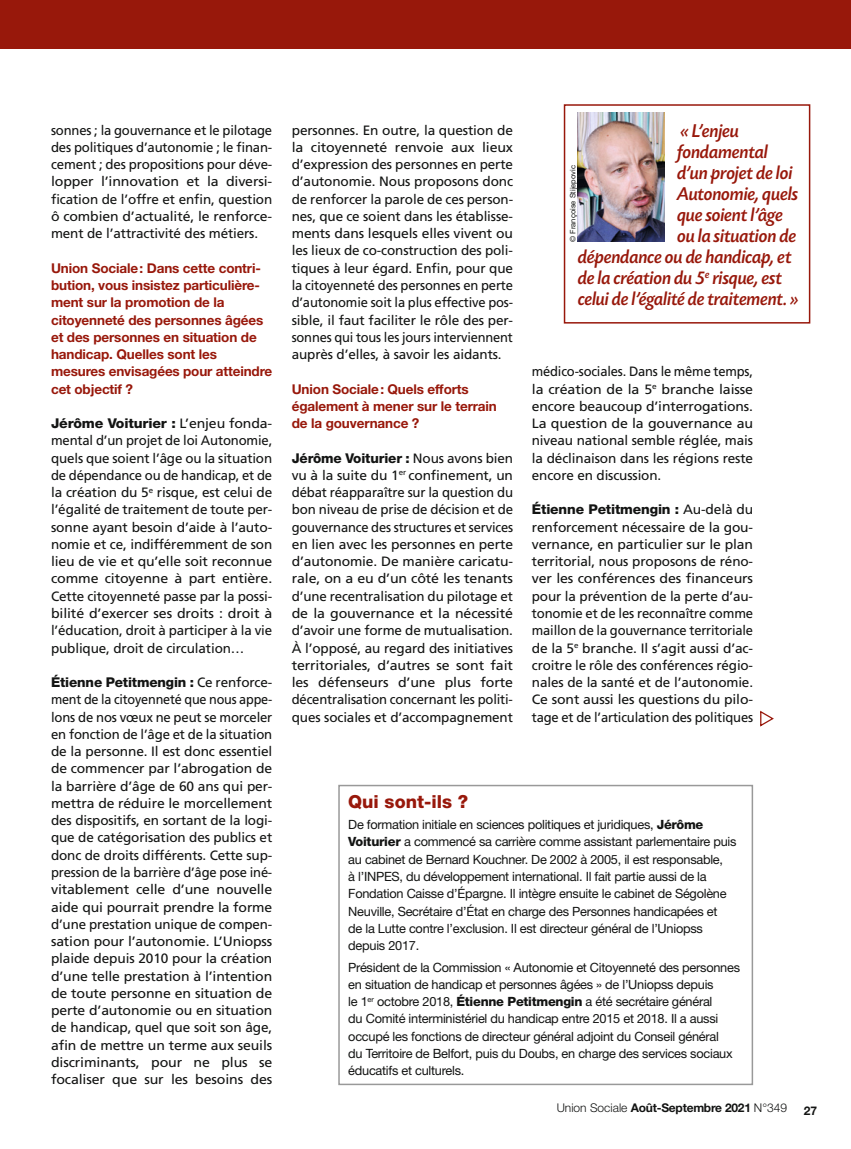
<style>
.page{position:relative;width:851px;height:1149px;background:#fff}
.page>*{position:absolute;margin:0;border:0;box-sizing:border-box;transform-origin:0 0}
.t1{font:19.5px "Today SB Med Ita";letter-spacing:-.03em;color:#98180b}
.t2{font:800 18px "Helvetica Neue LT Std";color:#98180b}
.t3{font:13.5px/17.2px "Frutiger";letter-spacing:-.01em;color:#131413;text-align:justify}
.t4{font:13.5px/17.2px "Frutiger";letter-spacing:-.01em;color:#131413;text-align:justify;scale:.94 1}
.t5{font:700 13.5px/17.2px "Helvetica Neue LT Std";letter-spacing:-.01em;color:#98180b}
.t6{font:13.5px/17.2px "Frutiger";letter-spacing:-.01em;color:#131413;text-align:justify;scale:.96 1}
.t7{font:800 13.5px "Helvetica Neue LT Std";letter-spacing:-.01em;color:#131413}
.t8{font:800 13.5px "Helvetica Neue LT Std";letter-spacing:-.01em;color:#131413;scale:1.04 1}
.t9{font:12.75px/17.2px "Helvetica Neue LT Std";letter-spacing:-.02em;color:#131413}
.t10{font:700 12px "Helvetica Neue LT Std";letter-spacing:-.02em;color:#131413}
.t11{font:7.5px "Helvetica Neue LT Std";color:#131413}
.s1{font-family:"Frutiger";font-weight:400}
.s2{font-weight:800}
.s3{font-weight:300}
</style>
<div class="page">
<div style="left:0;top:0;width:850px;height:49px;background:#98180b"></div>
<svg style="left:760px;top:710px;width:14px;height:17px"></svg>
<div style="left:338px;top:784px;width:415px;height:300px;border:2px solid #999"></div>
<div style="left:563px;top:104px;width:247px;height:219px;border:2px solid #98180b"></div>
<img style="left:577px;top:112px;width:87px;height:130px">
<p class="t3" style="left:51px;top:121px;width:223px">sonnes ; la gouvernance et le pilotage des politiques d’autonomie ; le finan&shy;cement ; des propositions pour déve&shy;lopper l’innovation et la diversi&shy;fication de l’offre et enfin, question ô combien d’actualité, le renforce&shy;ment de l’attractivité des métiers.</p>
<p class="t5" style="left:51px;top:259px;width:223px">Union Sociale: Dans cette contri&shy;bution, vous insistez particulière&shy;ment sur la promotion de la citoyenneté des personnes âgées et des personnes en situation de handicap. Quelles sont les mesures envisagées pour atteindre cet objectif ?</p>
<p class="t8" style="left:51px;top:415px;width:214px">Jérôme Voiturier : <span class="s1">L’enjeu fonda-</span></p>
<p class="t3" style="left:51px;top:432px;width:223px">mental d’un projet de loi Autonomie, quels que soient l’âge ou la situation de dépendance ou de handicap, et de la création du 5<sup>e</sup> risque, est celui de l’égalité de traitement de toute per&shy;sonne ayant besoin d’aide à l’auto&shy;nomie et ce, indifféremment de son lieu de vie et qu’elle soit reconnue comme citoyenne à part entière.<br>Cette citoyenneté passe par la possi&shy;bilité d’exercer ses droits : droit à l’éducation, droit à participer à la vie publique, droit de circulation…</p>
<p class="t7" style="left:51px;top:674px;width:223px">Étienne Petitmengin : <span class="s1">Ce renforce-</span></p>
<p class="t4" style="left:51px;top:690px;width:237px">ment de la citoyenneté que nous appe&shy;lons de nos vœux ne peut se morceler en fonction de l’âge et de la situation de la personne. Il est donc essentiel de commencer par l’abrogation de la barrière d’âge de 60 ans qui per&shy;mettra de réduire le morcellement des dispositifs, en sortant de la logi&shy;que de catégorisation des publics et donc de droits différents. Cette sup&shy;pression de la barrière d’âge pose iné&shy;vitablement celle d’une nouvelle aide qui pourrait prendre la forme d’une prestation unique de compen&shy;sation pour l’autonomie. L’Uniopss plaide depuis 2010 pour la création d’une telle prestation à l’intention de toute personne en situation de perte d’autonomie ou en situation de handicap, quel que soit son âge, afin de mettre un terme aux seuils discriminants, pour ne plus se focaliser que sur les besoins des</p>
<p class="t3" style="left:292px;top:121px;width:223px">personnes. En outre, la question de la citoyenneté renvoie aux lieux d’expression des personnes en perte d’autonomie. Nous proposons donc de renforcer la parole de ces person&shy;nes, que ce soient dans les établisse&shy;ments dans lesquels elles vivent ou les lieux de co-construction des poli&shy;tiques à leur égard. Enfin, pour que la citoyenneté des personnes en perte d’autonomie soit la plus effective pos&shy;sible, il faut faciliter le rôle des per&shy;sonnes qui tous les jours interviennent auprès d’elles, à savoir les aidants.</p>
<p class="t5" style="left:292px;top:380px;width:207px">Union Sociale: Quels efforts également à mener sur le terrain de la gouvernance ?</p>
<p class="t7" style="left:292px;top:449px;width:223px">Jérôme Voiturier : <span class="s1">Nous avons bien</span></p>
<p class="t3" style="left:292px;top:466px;width:223px">vu à la suite du 1<sup>er</sup> confinement, un débat réapparaître sur la question du bon niveau de prise de décision et de gouvernance des structures et services en lien avec les personnes en perte d’autonomie. De manière caricatu&shy;rale, on a eu d’un côté les tenants d’une recentralisation du pilotage et de la gouvernance et la nécessité d’avoir une forme de mutualisation.<br>À l’opposé, au regard des initiatives territoriales, d’autres se sont fait les défenseurs d’une plus forte décentralisation concernant les politi&shy;ques sociales et d’accompagnement</p>
<h1 class="t1" style="left:680px;top:120px;width:61px">« L’enjeu</h1>
<h1 class="t1" style="left:677px;top:141px;width:93px">fondamental</h1>
<h1 class="t1" style="left:677px;top:162px;width:117px">d’un projet de loi</h1>
<h1 class="t1" style="left:677px;top:183px;width:123px">Autonomie, quels</h1>
<h1 class="t1" style="left:677px;top:204px;width:108px">que soient l’âge</h1>
<h1 class="t1" style="left:677px;top:225px;width:121px">ou la situation de</h1>
<h1 class="t1" style="left:578px;top:246px;width:216px">dépendance ou de handicap, et</h1>
<h1 class="t1" style="left:578px;top:267px;width:206px">de la création du 5<sup>e</sup> risque, est</h1>
<h1 class="t1" style="left:578px;top:288px;width:223px">celui de l’égalité de traitement. »</h1>
<p class="t11" style="left:568px;top:242px;width:78px;rotate:-90deg">© Françoise Stijepovic</p>
<p class="t6" style="left:531px;top:363px;width:232px">médico-sociales. Dans le même temps, la création de la 5<sup>e</sup> branche laisse encore beaucoup d’interrogations.<br>La question de la gouvernance au niveau national semble réglée, mais la déclinaison dans les régions reste encore en discussion.</p>
<p class="t7" style="left:531px;top:501px;width:223px">Étienne Petitmengin : <span class="s1">Au-delà du</span></p>
<p class="t3" style="left:531px;top:518px;width:223px">renforcement nécessaire de la gou&shy;vernance, en particulier sur le plan territorial, nous proposons de réno&shy;ver les conférences des financeurs pour la prévention de la perte d’au&shy;tonomie et de les reconnaître comme maillon de la gouvernance territoriale de la 5<sup>e</sup> branche. Il s’agit aussi d’ac&shy;croitre le rôle des conférences régio&shy;nales de la santé et de l’autonomie.<br>Ce sont aussi les questions du pilo&shy;tage et de l’articulation des politiques</p>
<h2 class="t2" style="left:348px;top:790px;width:121px">Qui sont-ils ?</h2>
<p class="t9" style="left:348px;top:815px;width:389px">De formation initiale en sciences politiques et juridiques, <span class="s2">Jérôme Voiturier</span> a commencé sa carrière comme assistant parlementaire puis au cabinet de Bernard Kouchner. De 2002 à 2005, il est responsable,<br>à l’INPES, du développement international. Il fait partie aussi de la Fondation Caisse d’Épargne. Il intègre ensuite le cabinet de Ségolène Neuville, Secrétaire d’État en charge des Personnes handicapées et<br>de la Lutte contre l’exclusion. Il est directeur général de l’Uniopss depuis 2017.</p>
<p class="t9" style="left:348px;top:957px;width:393px">Président de la Commission « Autonomie et Citoyenneté des personnes en situation de handicap et personnes âgées » de l’Uniopss depuis<br>le 1<sup>er</sup> octobre 2018, <span class="s2">Étienne Petitmengin</span> a été secrétaire général<br>du Comité interministériel du handicap entre 2015 et 2018. Il a aussi occupé les fonctions de directeur général adjoint du Conseil général<br>du Territoire de Belfort, puis du Doubs, en charge des services sociaux éducatifs et culturels.</p>
<p class="t10" style="left:556px;top:1099px;width:232px"><span class="s3">Union Sociale</span> Août-Septembre 2021 <span class="s3">N°349</span></p>
<p class="t10" style="left:803px;top:1102px;width:15px">27</p>
</div>
